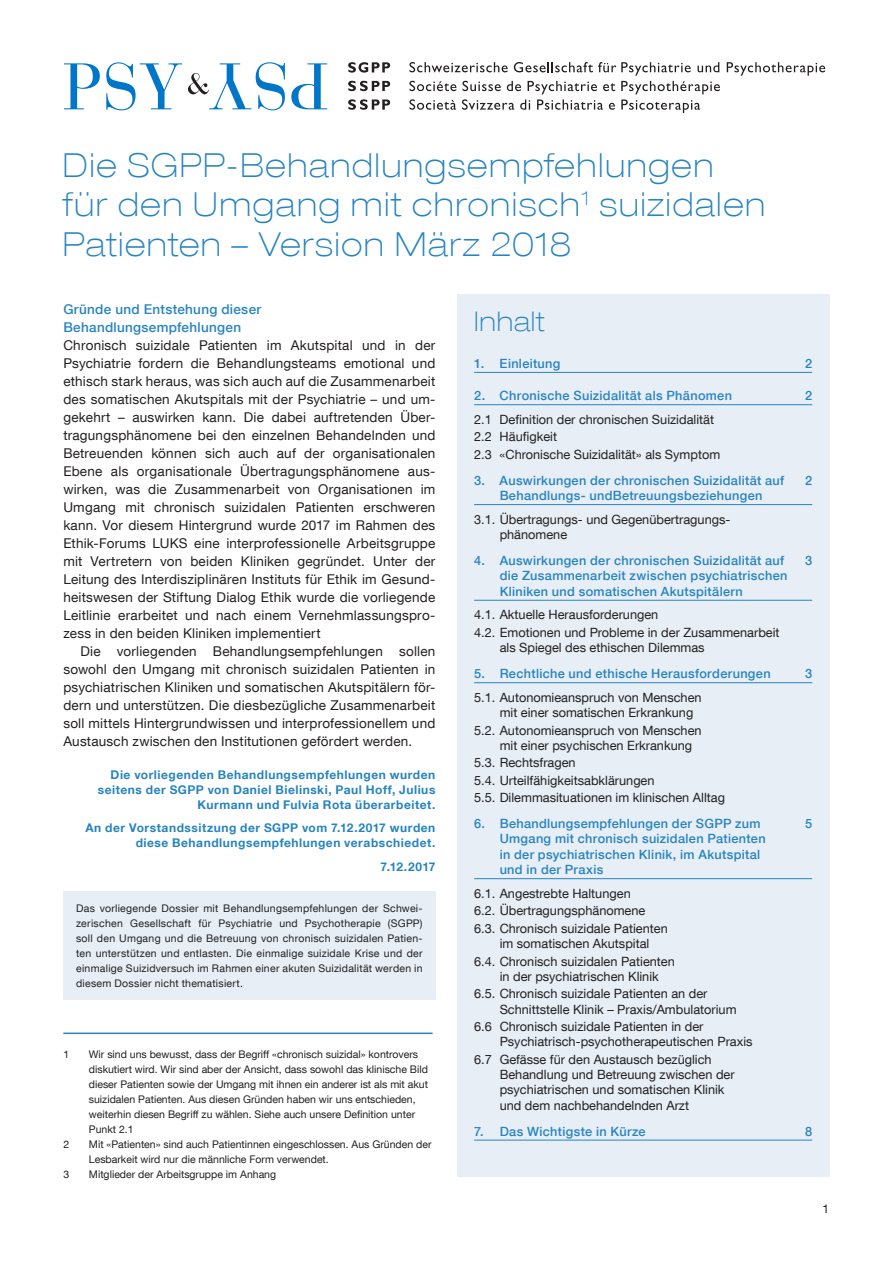
<style>
.page{position:relative;width:893px;height:1263px;background:#fff}
.page>*{position:absolute;margin:0;border:0;box-sizing:border-box;transform-origin:0 0}
.t1{font:100 expanded 33px/39.6px "Helvetica Neue LT Com";letter-spacing:.05em;color:#2784bf}
.t2{font:100 expanded 27px "Helvetica Neue LT Com";letter-spacing:.03em;color:#2784bf}
.t3{font:13.5px/18px "Helvetica Neue LT Com";letter-spacing:.015em;color:#231f20;text-align:justify}
.t4{font:500 13.5px/18px "Helvetica Neue LT Com";letter-spacing:.025em;color:#2784bf}
.t5{font:12.75px/17.4px "Helvetica Neue LT Com";color:#231f20}
.t6{font:500 12.75px/15.3px "Helvetica Neue LT Com";letter-spacing:.025em;color:#2784bf}
.t7{font:700 12px/15px "Helvetica Neue LT Com";letter-spacing:.045em;color:#2784bf;text-align:right}
.t8{font:12px "Helvetica Neue LT Com";color:#231f20}
.t9{font:10.5px/15px "Helvetica Neue LT Com";color:#231f20}
</style>
<div class="page">
<hr style="left:63px;top:1032px;width:370px;height:2px;background:#2784bf">
<div style="left:457px;top:295px;width:372px;height:882px;background:#e7eef6"></div>
<hr style="left:474px;top:372px;width:338px;height:1px;background:#2784bf">
<hr style="left:474px;top:404px;width:338px;height:1px;background:#2784bf">
<hr style="left:474px;top:504px;width:338px;height:1px;background:#2784bf">
<hr style="left:474px;top:600px;width:338px;height:1px;background:#2784bf">
<hr style="left:474px;top:682px;width:338px;height:1px;background:#2784bf">
<hr style="left:474px;top:878px;width:338px;height:1px;background:#2784bf">
<hr style="left:474px;top:1140px;width:338px;height:1px;background:#2784bf">
<div style="left:63px;top:891px;width:372px;height:108px;background:#e7eef6"></div>
<svg style="left:64px;top:63px;width:36px;height:46px"></svg>
<svg style="left:106px;top:62px;width:76px;height:48px"></svg>
<svg style="left:291px;top:63px;width:36px;height:46px"></svg>
<svg style="left:188px;top:62px;width:97px;height:48px"></svg>
<svg style="left:409px;top:62px;width:311px;height:51px"></svg>
<svg style="left:727px;top:62px;width:98px;height:14px"></svg>
<svg style="left:348px;top:62px;width:42px;height:11px"></svg>
<svg style="left:348px;top:81px;width:42px;height:10px"></svg>
<svg style="left:348px;top:99px;width:42px;height:11px"></svg>
<h1 class="t1" style="left:63px;top:144px;width:704px">Die SGPP-Behandlungsempfehlungen für den Umgang mit chronisch<sup>1</sup> suizidalen<br>Patienten – Version März 2018</h1>
<p class="t4" style="left:63px;top:300px;width:199px">Gründe und Entstehung dieser<br>Behandlungsempfehlungen</p>
<p class="t3" style="left:63px;top:336px;width:374px">Chronisch suizidale Patienten im Akutspital und in der Psychiatrie fordern die Behandlungsteams emotional und ethisch stark heraus, was sich auch auf die Zusammenarbeit des somatischen Akutspitals mit der Psychiatrie – und um&shy;gekehrt – auswirken kann. Die dabei auftretenden Über&shy;tragungsphänomene bei den einzelnen Behandelnden und Betreuenden können sich auch auf der organisationalen Ebene als organisationale Übertragungsphänomene aus&shy;wirken, was die Zusammenarbeit von Organisationen im Umgang mit chronisch suizidalen Patienten erschweren kann. Vor diesem Hintergrund wurde 2017 im Rahmen des Ethik-Forums LUKS eine interprofessionelle Arbeitsgruppe mit Vertretern von beiden Kliniken gegründet. Unter der Leitung des Interdisziplinären Instituts für Ethik im Gesund&shy;heitswesen der Stiftung Dialog Ethik wurde die vorliegende Leitlinie erarbeitet und nach einem Vernehmlassungspro&shy;zess in den beiden Kliniken implementiert</p>
<p class="t3" style="left:63px;top:642px;width:374px;text-indent:17px">Die vorliegenden Behandlungsempfehlungen sollen sowohl den Umgang mit chronisch suizidalen Patienten in psychiatrischen Kliniken und somatischen Akutspitälern för&shy;dern und unterstützen. Die diesbezügliche Zusammenarbeit soll mittels Hintergrundwissen und interprofessionellem und Austausch zwischen den Institutionen gefördert werden.</p>
<p class="t7" style="left:98px;top:767px;width:339px">Die vorliegenden Behandlungsempfehlungen wurden seitens der SGPP von Daniel Bielinski, Paul Hoff, Julius<br>Kurmann und Fulvia Rota überarbeitet.</p>
<p class="t7" style="left:85px;top:820px;width:351px">An der Vorstandssitzung der SGPP vom 7.12.2017 wurden diese Behandlungsempfehlungen verabschiedet.</p>
<p class="t7" style="left:381px;top:859px;width:56px">7.12.2017</p>
<p class="t9" style="left:76px;top:900px;width:348px;text-align:justify">Das vorliegende Dossier mit Behandlungsempfehlungen der Schwei&shy;zerischen Gesellschaft für Psychiatrie und Psychotherapie (SGPP) soll den Umgang und die Betreuung von chronisch suizidalen Patien&shy;ten unterstützen und entlasten. Die einmalige suizidale Krise und der einmalige Suizidversuch im Rahmen einer akuten Suizidalität werden in diesem Dossier nicht thematisiert.</p>
<p class="t9" style="left:63px;top:1046px;width:7px">1</p>
<p class="t9" style="left:89px;top:1046px;width:341px">Wir sind uns bewusst, dass der Begriff «chronisch suizidal» kontrovers diskutiert wird. Wir sind aber der Ansicht, dass sowohl das klinische Bild dieser Patienten sowie der Umgang mit ihnen ein anderer ist als mit akut suizidalen Patienten. Aus diesen Gründen haben wir uns entschieden, weiterhin diesen Begriff zu wählen. Siehe auch unsere Definition unter Punkt 2.1</p>
<p class="t9" style="left:63px;top:1136px;width:7px">2</p>
<p class="t9" style="left:89px;top:1136px;width:344px">Mit «Patienten» sind auch Patientinnen eingeschlossen. Aus Gründen der<br>Lesbarkeit wird nur die männliche Form verwendet.</p>
<p class="t9" style="left:63px;top:1166px;width:7px">3</p>
<p class="t9" style="left:89px;top:1166px;width:189px">Mitglieder der Arbeitsgruppe im Anhang</p>
<h2 class="t2" style="left:474px;top:305px;width:72px">Inhalt</h2>
<p class="t6" style="left:474px;top:355px;width:88px">1. Einleitung</p>
<p class="t6" style="left:805px;top:355px;width:9px">2</p>
<p class="t6" style="left:474px;top:388px;width:259px">2. Chronische Suizidalität als Phänomen</p>
<p class="t6" style="left:805px;top:388px;width:9px">2</p>
<p class="t5" style="left:474px;top:410px;width:248px">2.1 Definition der chronischen Suizidalität<br>2.2 Häufigkeit<br>2.3 «Chronische Suizidalität» als Symptom</p>
<p class="t6" style="left:474px;top:472px;width:312px">3. Auswirkungen der chronischen Suizidalität auf</p>
<p class="t6" style="left:805px;top:472px;width:9px">2</p>
<p class="t6" style="left:500px;top:488px;width:264px">Behandlungs- undBetreuungsbeziehungen</p>
<p class="t5" style="left:500px;top:511px;width:231px;line-height:15.3px;text-indent:-26px">3.1. Übertragungs- und Gegenübertragungs&shy;phänomene</p>
<p class="t6" style="left:474px;top:553px;width:312px">4. Auswirkungen der chronischen Suizidalität auf</p>
<p class="t6" style="left:805px;top:553px;width:9px">3</p>
<p class="t6" style="left:500px;top:568px;width:289px">die Zusammenarbeit zwischen psychiatrischen<br>Kliniken und somatischen Akutspitälern</p>
<p class="t5" style="left:474px;top:606px;width:307px">4.1. Aktuelle Herausforderungen<br>4.2. Emotionen und Probleme in der Zusammenarbeit</p>
<p class="t5" style="left:500px;top:639px;width:206px">als Spiegel des ethischen Dilemmas</p>
<p class="t6" style="left:474px;top:666px;width:298px">5. Rechtliche und ethische Herausforderungen</p>
<p class="t6" style="left:805px;top:666px;width:9px">3</p>
<p class="t5" style="left:500px;top:689px;width:203px;line-height:15.3px;text-indent:-26px">5.1. Autonomieanspruch von Menschen mit einer somatischen Erkrankung</p>
<p class="t5" style="left:500px;top:722px;width:203px;line-height:15.3px;text-indent:-26px">5.2. Autonomieanspruch von Menschen mit einer psychischen Erkrankung</p>
<p class="t5" style="left:474px;top:754px;width:252px">5.3. Rechtsfragen<br>5.4. Urteilfähigkeitsabklärungen<br>5.5. Dilemmasituationen im klinischen Alltag</p>
<p class="t6" style="left:474px;top:816px;width:288px">6. Behandlungsempfehlungen der SGPP zum</p>
<p class="t6" style="left:805px;top:816px;width:9px">5</p>
<p class="t6" style="left:500px;top:831px;width:267px">Umgang mit chronisch suizidalen Patienten in der psychiatrischen Klinik, im Akutspital und in der Praxis</p>
<p class="t5" style="left:474px;top:884px;width:195px">6.1. Angestrebte Haltungen<br>6.2. Übertragungsphänomene<br>6.3. Chronisch suizidale Patienten</p>
<p class="t5" style="left:474px;top:934px;width:202px;text-align:center">im somatischen Akutspital<br>6.4. Chronisch suizidalen Patienten</p>
<p class="t5" style="left:474px;top:967px;width:235px;text-indent:26px">in der psychiatrischen Klinik<br>6.5. Chronisch suizidale Patienten an der</p>
<p class="t5" style="left:474px;top:1000px;width:264px;text-indent:26px">Schnittstelle Klinik – Praxis/Ambulatorium<br>6.6 Chronisch suizidale Patienten in der</p>
<p class="t5" style="left:474px;top:1033px;width:280px;text-indent:26px">Psychiatrisch-psychotherapeutischen Praxis<br>6.7 Gefässe für den Austausch bezüglich</p>
<p class="t5" style="left:500px;top:1066px;width:236px;line-height:15.3px">Behandlung und Betreuung zwischen der psychiatrischen und somatischen Klinik und dem nachbehandelnden Arzt</p>
<p class="t6" style="left:474px;top:1123px;width:173px">7. Das Wichtigste in Kürze</p>
<p class="t6" style="left:805px;top:1123px;width:9px">8</p>
<p class="t8" style="left:822px;top:1201px;width:8px">1</p>
</div>
